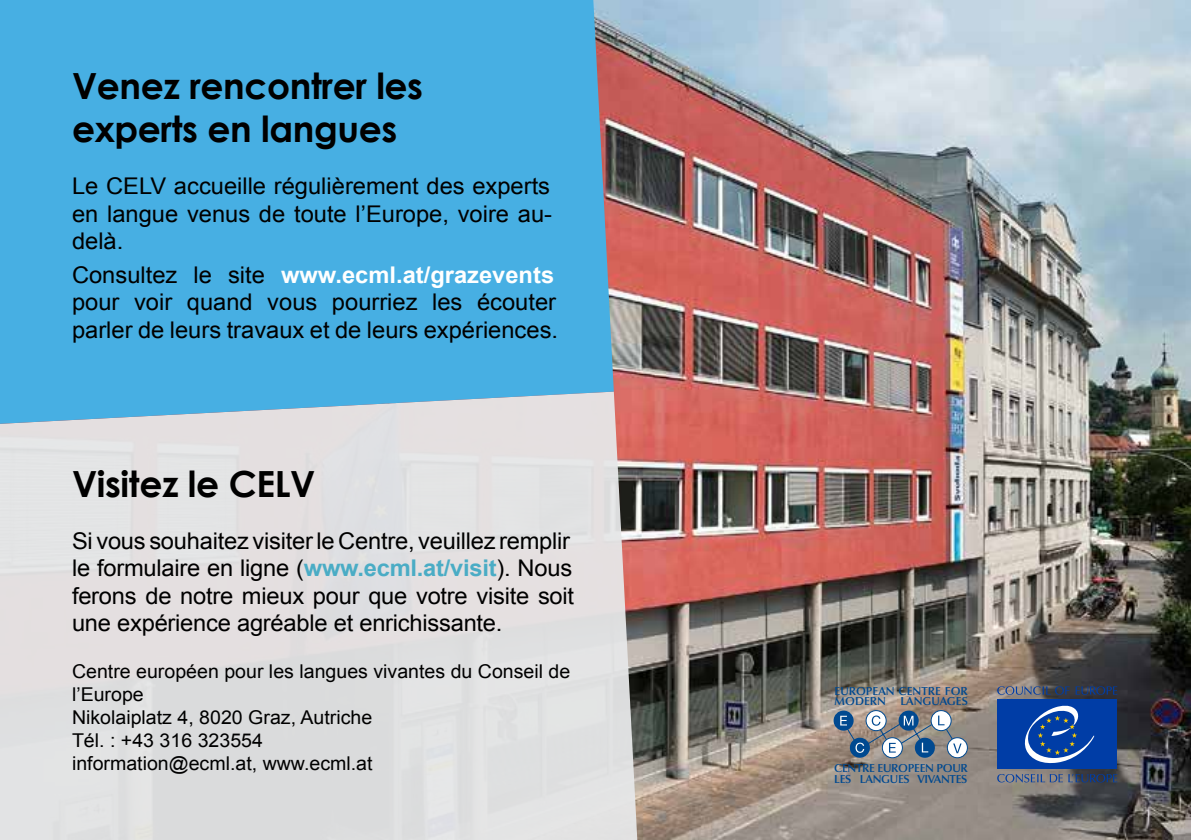
<style>
.page{position:relative;width:1191px;height:840px;background:#fff}
.page>*{position:absolute;margin:0;border:0;box-sizing:border-box;transform-origin:0 0}
.t1{font:700 36px/43.2px "Century Gothic";letter-spacing:-.01em;color:#000}
.t2{font:23px/27.6px "Arial";letter-spacing:-.01em;color:#000}
.t3{font:19px/22.8px "Arial";color:#000}
.t4{font:600 11.6px/10.8px "Optima LT Std";letter-spacing:-.025em;color:#004990}
.t5{font:600 11.6px/10.8px "Optima LT Std";color:#004990}
.s1{font-weight:700;color:#fff}
.s2{font-weight:700;color:#4aacc5}
</style>
<div class="page">
<img style="left:614px;top:0;width:577px;height:839px">
<svg style="left:0;top:391px;width:640px;height:448px;background:#dfdddd"></svg>
<div style="left:0;top:0;width:614px;height:423px;background:#47afe3"></div>
<svg style="left:866px;top:710px;width:20px;height:20px"></svg>
<div style="left:865px;top:709px;width:21px;height:21px;border:1px solid #004990;border-radius:50%"></div>
<svg style="left:882px;top:737px;width:20px;height:20px"></svg>
<div style="left:882px;top:737px;width:20px;height:20px;border:1px solid #004990;border-radius:50%"></div>
<svg style="left:931px;top:710px;width:20px;height:20px"></svg>
<div style="left:930px;top:709px;width:21px;height:21px;border:1px solid #004990;border-radius:50%"></div>
<svg style="left:947px;top:737px;width:20px;height:20px"></svg>
<div style="left:947px;top:737px;width:20px;height:20px;border:1px solid #004990;border-radius:50%"></div>
<div style="left:915px;top:737px;width:20px;height:20px;background:#004990;border-radius:50%"></div>
<svg style="left:898px;top:710px;width:20px;height:20px"></svg>
<div style="left:850px;top:737px;width:20px;height:20px;background:#004990;border-radius:50%"></div>
<div style="left:833px;top:710px;width:20px;height:20px;background:#004990;border-radius:50%"></div>
<svg style="left:840px;top:715px;width:121px;height:37px"></svg>
<svg style="left:1075px;top:686px;width:42px;height:8px"></svg>
<svg style="left:997px;top:686px;width:72px;height:8px"></svg>
<svg style="left:1068px;top:773px;width:49px;height:9px"></svg>
<svg style="left:997px;top:773px;width:65px;height:9px"></svg>
<div style="left:997px;top:699px;width:120px;height:69px;background:#003da6"></div>
<svg style="left:1024px;top:705px;width:70px;height:58px"></svg>
<h1 class="t1" style="left:72px;top:63px;width:352px">Venez rencontrer les experts en langues</h1>
<p class="t2" style="left:72px;top:172px;width:481px;text-align:justify">Le CELV accueille régulièrement des experts en langue venus de toute l’Europe, voire au&shy;delà.</p>
<p class="t2" style="left:72px;top:261px;width:487px">Consultez le site <span class="s1">www.ecml.at/grazevents </span>pour voir quand vous pourriez les écouter parler de leurs travaux et de leurs expériences.</p>
<h1 class="t1" style="left:72px;top:460px;width:245px">Visitez le CELV</h1>
<p class="t2" style="left:72px;top:526px;width:503px">Si vous souhaitez visiter le Centre, veuillez remplir le formulaire en ligne (<span class="s2">www.ecml.at/visit</span>). Nous ferons de notre mieux pour que votre visite soit une expérience agréable et enrichissante.</p>
<p class="t3" style="left:72px;top:660px;width:500px">Centre européen pour les langues vivantes du Conseil de l’Europe<br>Nikolaiplatz 4, 8020 Graz, Autriche<br>Tél. : +43 316 323554<br>information@ecml.at, www.ecml.at</p>
<p class="t5" style="left:834px;top:685px;width:135px">EUROPEAN CENTRE FOR<br>MODERN LANGUAGES</p>
<p class="t4" style="left:834px;top:762px;width:135px">CENTRE EUROPEEN POUR<br>LES LANGUES VIVANTES</p>
</div>
